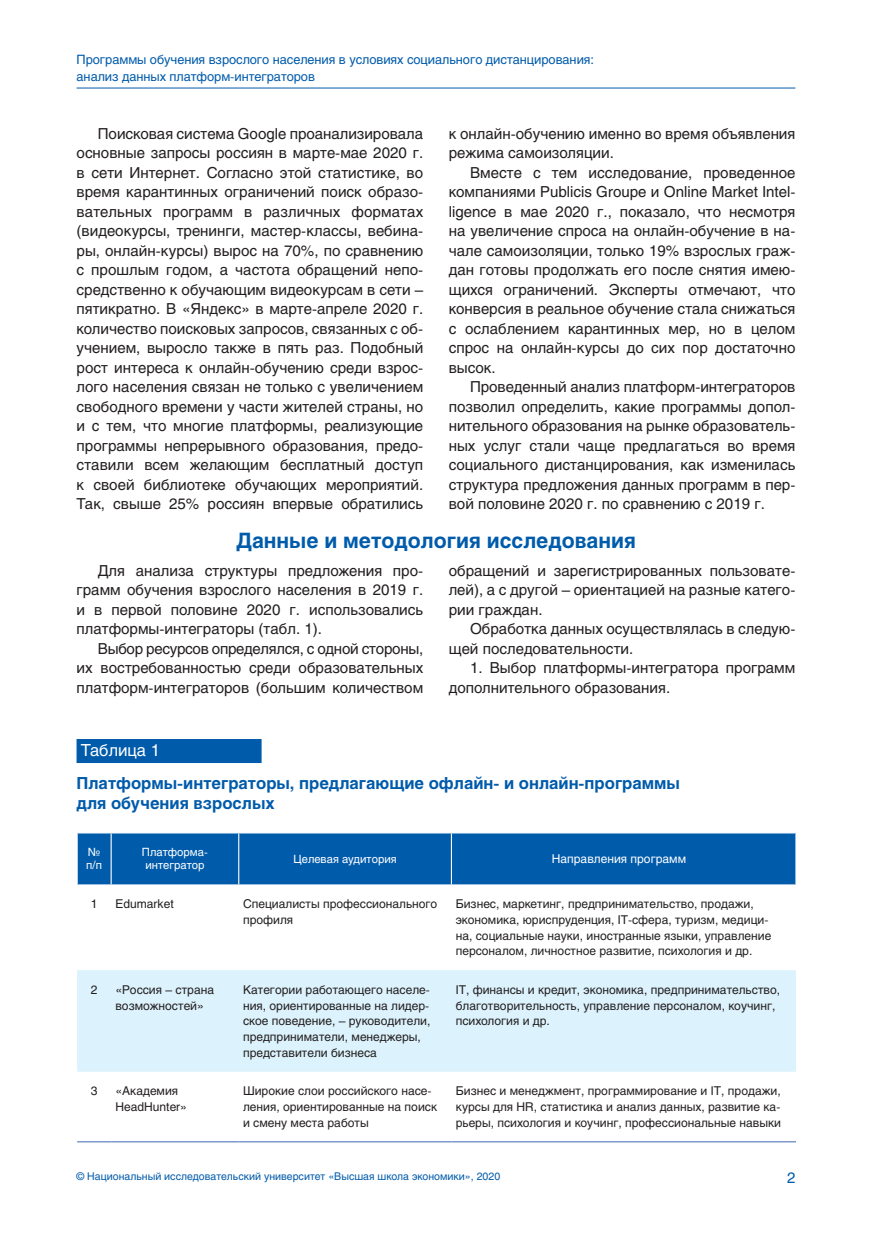
<style>
.page{position:relative;width:872px;height:1234px;background:#fff}
.page>*{position:absolute;margin:0;border:0;box-sizing:border-box;transform-origin:0 0}
.t1{font:700 21px "Helios";color:#015bab}
.t2{font:700 16.5px/20.2px "Helios";color:#015bab}
.t3{font:16.5px "Helios";color:#fff}
.t4{font:15px/19.5px "Helios";color:#231f20;text-align:justify}
.t5{font:15px "Helios";color:#015bab}
.t6{font:12.75px/16.5px "Helios";letter-spacing:-.005em;color:#015bab}
.t7{font:12px/15.8px "Helios";color:#231f20}
.t8{font:12px "Helios";color:#fff}
.t9{font:11.25px/13.5px "Helios";color:#fff}
.t10{font:10.5px "Helios";color:#015bab}
</style>
<div class="page">
<hr style="left:77px;top:88px;width:718px;height:1px;background:#015bab">
<div style="left:77px;top:738px;width:184px;height:24px;background:#015bab"></div>
<div style="left:78px;top:833px;width:717px;height:51px;background:#015bab"></div>
<div style="left:77px;top:970px;width:719px;height:101px;background:#dcf2fc"></div>
<hr style="left:111px;top:833px;width:1px;height:51px;background:#fff">
<hr style="left:238px;top:833px;width:1px;height:51px;background:#fff">
<hr style="left:451px;top:833px;width:1px;height:51px;background:#fff">
<hr style="left:77px;top:1140px;width:34px;height:2px;background:#8198cd">
<hr style="left:111px;top:1140px;width:128px;height:2px;background:#8198cd">
<hr style="left:239px;top:1140px;width:212px;height:2px;background:#8198cd">
<hr style="left:451px;top:1140px;width:345px;height:2px;background:#8198cd">
<p class="t6" style="left:77px;top:51px;width:519px">Программы обучения взрослого населения в условиях социального дистанцирования: анализ данных платформ-интеграторов</p>
<p class="t4" style="left:77px;top:123px;width:348px;text-indent:21px">Поисковая система Google проанализировала основные запросы россиян в марте-мае 2020 г. в сети Интернет. Согласно этой статистике, во время карантинных ограничений поиск образо&shy;вательных программ в различных форматах (видеокурсы, тренинги, мастер-классы, вебина&shy;ры, онлайн-курсы) вырос на 70%, по сравнению с прошлым годом, а частота обращений непо&shy;средственно к обучающим видеокурсам в сети – пятикратно. В «Яндекс» в марте-апреле 2020 г. количество поисковых запросов, связанных с об&shy;учением, выросло также в пять раз. Подобный рост интереса к онлайн-обучению среди взрос&shy;лого населения связан не только с увеличением свободного времени у части жителей страны, но и с тем, что многие платформы, реализующие программы непрерывного образования, предо&shy;ставили всем желающим бесплатный доступ к своей библиотеке обучающих мероприятий.<br>Так, свыше 25% россиян впервые обратились</p>
<p class="t4" style="left:449px;top:123px;width:348px">к онлайн-обучению именно во время объявления режима самоизоляции.</p>
<p class="t4" style="left:449px;top:162px;width:348px;text-indent:21px">Вместе с тем исследование, проведенное компаниями Publicis Groupe и Online Market Intel&shy;ligence в мае 2020 г., показало, что несмотря на увеличение спроса на онлайн-обучение в на&shy;чале самоизоляции, только 19% взрослых граж&shy;дан готовы продолжать его после снятия имею&shy;щихся ограничений. Эксперты отмечают, что конверсия в реальное обучение стала снижаться с ослаблением карантинных мер, но в целом спрос на онлайн-курсы до сих пор достаточно высок.</p>
<p class="t4" style="left:449px;top:376px;width:348px;text-indent:21px">Проведенный анализ платформ-интеграторов позволил определить, какие программы допол&shy;нительного образования на рынке образователь&shy;ных услуг стали чаще предлагаться во время социального дистанцирования, как изменилась структура предложения данных программ в пер&shy;вой половине 2020 г. по сравнению с 2019 г.</p>
<h1 class="t1" style="left:236px;top:526px;width:401px">Данные и методология исследования</h1>
<p class="t4" style="left:77px;top:560px;width:348px;text-indent:21px">Для анализа структуры предложения про&shy;грамм обучения взрослого населения в 2019 г. и в первой половине 2020 г. использовались платформы-интеграторы (табл. 1).</p>
<p class="t4" style="left:77px;top:638px;width:348px;text-indent:21px">Выбор ресурсов определялся, с одной стороны, их востребованностью среди образовательных платформ-интеграторов (большим количеством</p>
<p class="t4" style="left:449px;top:560px;width:348px">обращений и зарегистрированных пользовате&shy;лей), а с другой – ориентацией на разные катего&shy;рии граждан.</p>
<p class="t4" style="left:449px;top:618px;width:348px;text-indent:21px">Обработка данных осуществлялась в следую&shy;щей последовательности.</p>
<p class="t4" style="left:449px;top:657px;width:348px;text-indent:21px">1. Выбор платформы-интегратора программ дополнительного образования.</p>
<p class="t3" style="left:81px;top:739px;width:81px">Таблица 1</p>
<p class="t2" style="left:77px;top:772px;width:605px">Платформы-интеграторы, предлагающие офлайн- и онлайн-программы для обучения взрослых</p>
<p class="t9" style="left:86px;top:844px;width:17px">№ п/п</p>
<p class="t9" style="left:142px;top:844px;width:68px;text-align:center">Платформа&shy;интегратор</p>
<p class="t9" style="left:293px;top:851px;width:105px">Целевая аудитория</p>
<p class="t8" style="left:552px;top:850px;width:136px">Направления программ</p>
<p class="t7" style="left:91px;top:895px;width:8px">1</p>
<p class="t7" style="left:115px;top:895px;width:60px">Edumarket</p>
<p class="t7" style="left:243px;top:895px;width:196px">Специалисты профессионального профиля</p>
<p class="t7" style="left:456px;top:895px;width:317px">Бизнес, маркетинг, предпринимательство, продажи, экономика, юриспруденция, IT-сфера, туризм, медици&shy;на, социальные науки, иностранные языки, управление персоналом, личностное развитие, психология и др.</p>
<p class="t7" style="left:91px;top:981px;width:8px">2</p>
<p class="t7" style="left:115px;top:981px;width:100px">«Россия – страна возможностей»</p>
<p class="t7" style="left:243px;top:981px;width:189px">Категории работающего населе&shy;ния, ориентированные на лидер&shy;ское поведение, – руководители, предприниматели, менеджеры, представители бизнеса</p>
<p class="t7" style="left:456px;top:981px;width:326px">IT, финансы и кредит, экономика, предпринимательство, благотворительность, управление персоналом, коучинг, психология и др.</p>
<p class="t7" style="left:91px;top:1082px;width:8px">3</p>
<p class="t7" style="left:115px;top:1082px;width:73px">«Академия<br>HeadHunter»</p>
<p class="t7" style="left:243px;top:1082px;width:196px">Широкие слои российского насе&shy;ления, ориентированные на поиск и смену места работы</p>
<p class="t7" style="left:456px;top:1082px;width:327px;text-align:justify">Бизнес и менеджмент, программирование и IT, продажи, курсы для HR, статистика и анализ данных, развитие ка&shy;рьеры, психология и коучинг, профессиональные навыки</p>
<p class="t10" style="left:77px;top:1168px;width:425px">© Национальный исследовательский университет «Высшая школа экономики», 2020</p>
<p class="t5" style="left:787px;top:1167px;width:10px">2</p>
</div>
